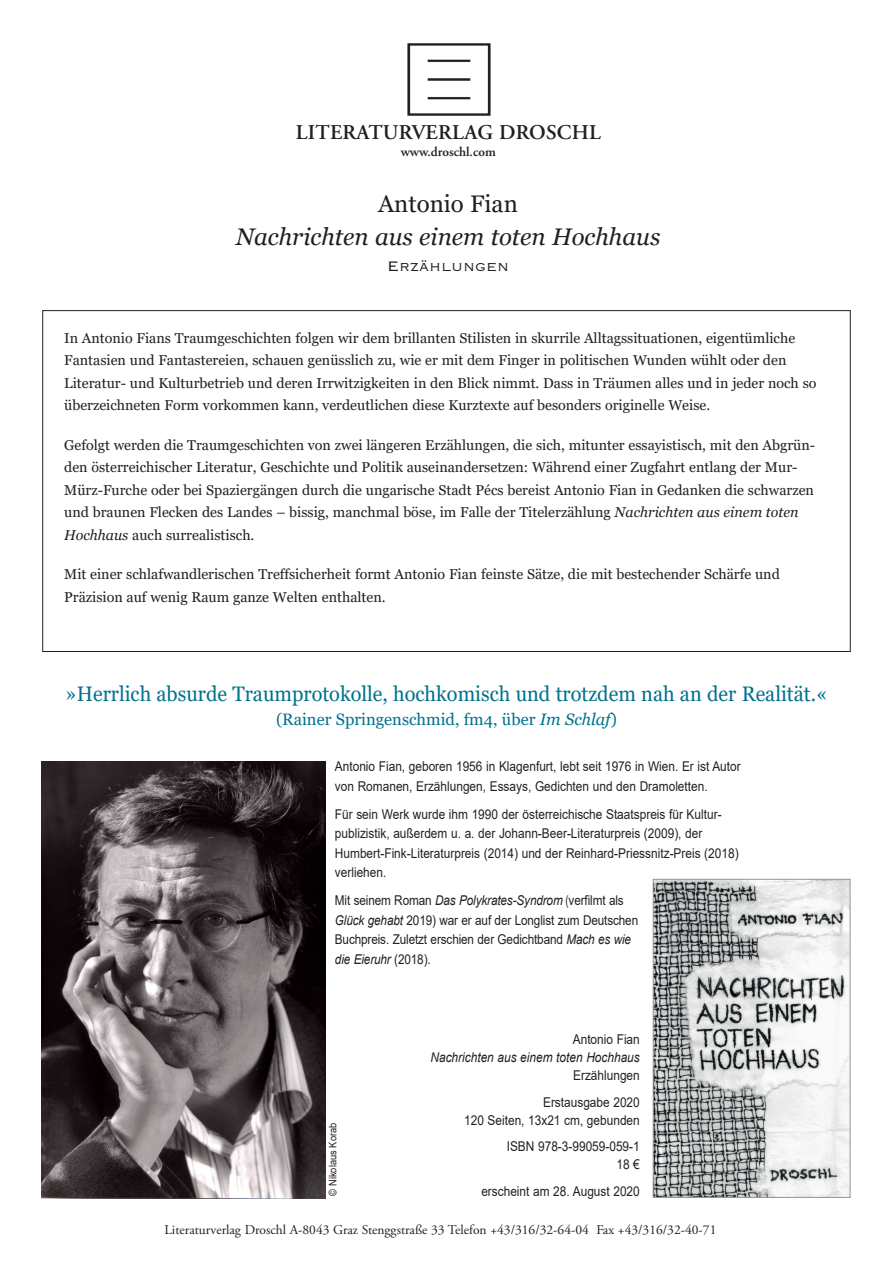
<style>
.page{position:relative;width:893px;height:1263px;background:#fff}
.page>*{position:absolute;margin:0;border:0;box-sizing:border-box;transform-origin:0 0}
.t1{font:italic 24px "Georgia";color:#231f20}
.t2{font:24px "Georgia";color:#231f20}
.t3{font:21px "Georgia";color:#00718e;scale:.95 1}
.t4{font:600 21px "Adobe Garamond Pro";letter-spacing:.015em;color:#231f20}
.t5{font:18px "Copperplate Thirty Two BC";color:#231f20}
.t6{font:16.5px "Georgia";color:#00718e}
.t7{font:14.25px/22.5px "Georgia";color:#231f20}
.t8{font:13.5px/19.5px "Arial";color:#231f20;scale:.88 1}
.t9{font:13.5px/19.5px "Arial";color:#231f20;scale:.87 1}
.t10{font:13.5px "Adobe Garamond Pro";color:#231f20}
.t11{font:italic 13.5px "Arial";color:#231f20;scale:.88 1}
.t12{font:600 13.5px "Adobe Garamond Pro";color:#231f20}
.t13{font:10.5px "Arial";color:#231f20;scale:.88 1}
.s1{font-style:italic}
.s2{font-family:"Arial Narrow"}
</style>
<div class="page">
<img style="left:407px;top:43px;width:84px;height:73px">
<img style="left:655px;top:881px;width:193px;height:315px">
<div style="left:653px;top:879px;width:197px;height:319px;border:1px solid #8b9b92"></div>
<img style="left:41px;top:761px;width:284px;height:437px">
<h2 class="t4" style="left:296px;top:120px;width:307px">LITERATURVERLAG DROSCHL</h2>
<p class="t12" style="left:401px;top:144px;width:97px">www.droschl.com</p>
<h1 class="t2" style="left:378px;top:189px;width:141px">Antonio Fian</h1>
<h1 class="t1" style="left:236px;top:222px;width:426px">Nachrichten aus einem toten Hochhaus</h1>
<p class="t5" style="left:387px;top:258px;width:124px">Erzählungen</p>
<p class="t7" style="left:64px;top:327px;width:754px">In Antonio Fians Traumgeschichten folgen wir dem brillanten Stilisten in skurrile Alltagssituationen, eigentümliche Fantasien und Fantastereien, schauen genüsslich zu, wie er mit dem Finger in politischen Wunden wühlt oder den Literatur- und Kulturbetrieb und deren Irrwitzigkeiten in den Blick nimmt. Dass in Träumen alles und in jeder noch so überzeichneten Form vorkommen kann, verdeutlichen diese Kurztexte auf besonders originelle Weise.</p>
<p class="t7" style="left:64px;top:434px;width:752px">Gefolgt werden die Traumgeschichten von zwei längeren Erzählungen, die sich, mitunter essayistisch, mit den Abgrün&shy;den österreichischer Literatur, Geschichte und Politik auseinandersetzen: Während einer Zugfahrt entlang der Mur-Mürz-Furche oder bei Spaziergängen durch die ungarische Stadt Pécs bereist Antonio Fian in Gedanken die schwarzen und braunen Flecken des Landes – bissig, manchmal böse, im Falle der Titelerzählung <span class="s1">Nachrichten aus einem toten Hochhaus</span> auch surrealistisch.</p>
<p class="t7" style="left:64px;top:563px;width:717px">Mit einer schlafwandlerischen Treffsicherheit formt Antonio Fian feinste Sätze, die mit bestechender Schärfe und<br>Präzision auf wenig Raum ganze Welten enthalten.</p>
<h2 class="t3" style="left:65px;top:681px;width:804px">»Herrlich absurde Traumprotokolle, hochkomisch und trotzdem nah an der Realität.«</h2>
<p class="t6" style="left:276px;top:709px;width:342px">(Rainer Springenschmid, fm4, über <span class="s1">Im Schlaf</span>)</p>
<p class="t8" style="left:335px;top:756px;width:463px">Antonio Fian, geboren 1956 in Klagenfurt, lebt seit 1976 in Wien. Er ist Autor von Romanen, Erzählungen, Essays, Gedichten und den Dramoletten.</p>
<p class="t8" style="left:335px;top:804px;width:460px">Für sein Werk wurde ihm 1990 der österreichische Staatspreis für Kultur&shy;publizistik, außerdem u. a. der Johann-Beer-Literaturpreis (2009), der Humbert-Fink-Literaturpreis (2014) und der Reinhard-Priessnitz-Preis (2018) verliehen.</p>
<p class="t9" style="left:335px;top:890px;width:350px">Mit seinem Roman <span class="s1">Das Polykrates-Syndrom</span> <span class="s2">(</span>verfilmt als <span class="s1">Glück gehabt</span> 2019) war er auf der Longlist zum Deutschen Buchpreis. Zuletzt erschien der Gedichtband <span class="s1">Mach es wie die Eieruhr</span> (2018).</p>
<p class="t13" style="left:326px;top:1195px;width:84px;rotate:-90deg">© Nikolaus Korab</p>
<p class="t8" style="left:573px;top:1029px;width:78px">Antonio Fian</p>
<p class="t11" style="left:430px;top:1048px;width:239px">Nachrichten aus einem toten Hochhaus</p>
<p class="t8" style="left:543px;top:1062px;width:111px;line-height:26.5px;text-align:right">Erzählungen<br>Erstausgabe 2020</p>
<p class="t8" style="left:464px;top:1106px;width:201px;line-height:26.5px;text-align:right">120 Seiten, 13x21 cm, gebunden<br>ISBN 978-3-99059-059-1</p>
<p class="t8" style="left:616px;top:1154px;width:28px">18 €</p>
<p class="t8" style="left:481px;top:1181px;width:182px">erscheint am 28. August 2020</p>
<p class="t10" style="left:164px;top:1222px;width:553px">Literaturverlag Droschl A-8043 Graz Stenggstraße 33 Telefon +43/316/32-64-04 Fax +43/316/32-40-71</p>
</div>
